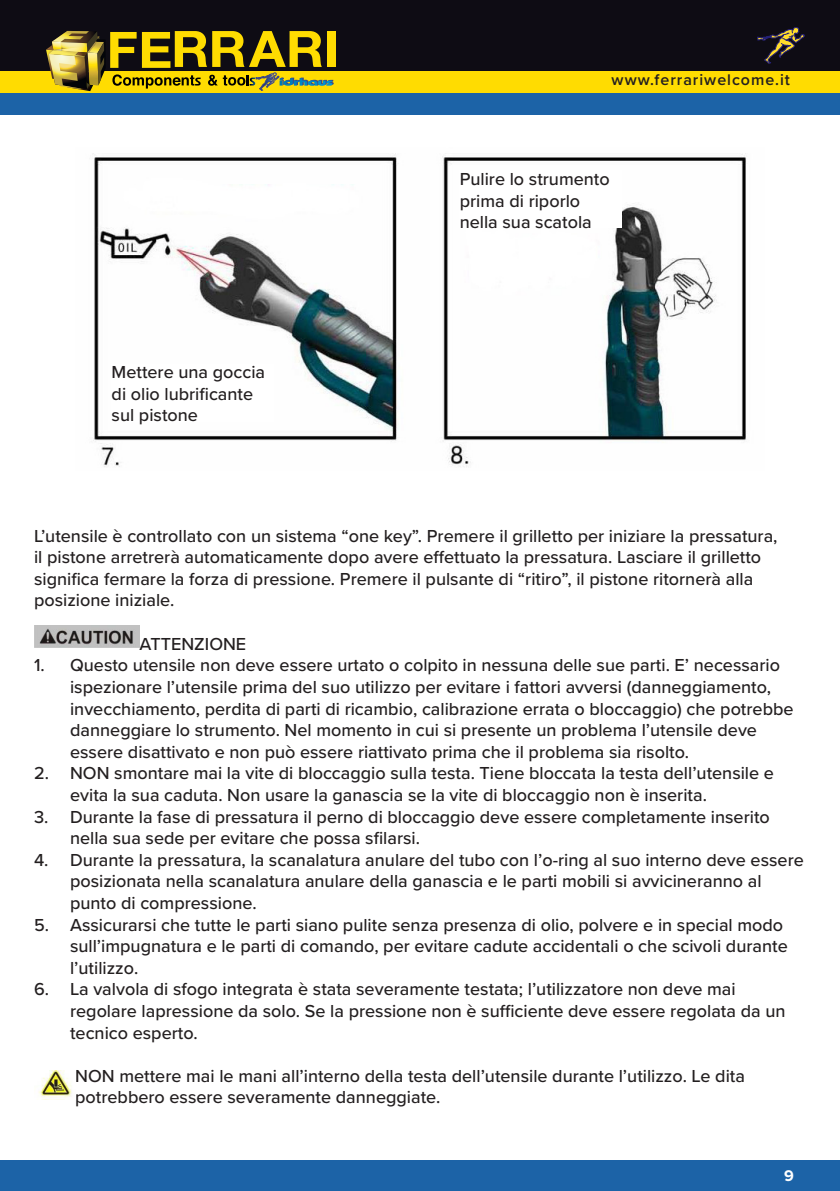
<style>
.page{position:relative;width:840px;height:1191px;background:#fff}
.page>*{position:absolute;margin:0;border:0;box-sizing:border-box;transform-origin:0 0}
.t1{font:500 18px/21.6px "Proxima Nova";color:#231f20}
.t2{font:600 16px "Proxima Nova";letter-spacing:.06em;color:#231f20}
.t3{font:700 16px "Proxima Nova";color:#fff}
</style>
<div class="page">
<div style="left:0;top:71px;width:839px;height:22px;background:#ffdc01"></div>
<div style="left:0;top:1159px;width:839px;height:32px;background:#1c63a7"></div>
<div style="left:0;top:93px;width:839px;height:22px;background:#1c63a7"></div>
<div style="left:0;top:0;width:839px;height:71px;background:#0e0c14"></div>
<div style="left:327px;top:31px;width:8px;height:36px;background:#ffdc01"></div>
<svg style="left:46px;top:31px;width:287px;height:60px"></svg>
<svg style="left:757px;top:27px;width:47px;height:37px"></svg>
<img style="left:93px;top:153px;width:653px;height:314px">
<div style="left:111px;top:364px;width:162px;height:57px;background:#fff"></div>
<div style="left:459px;top:171px;width:162px;height:57px;background:#fff"></div>
<img style="left:34px;top:625px;width:105px;height:22px">
<img style="left:38px;top:1070px;width:34px;height:28px">
<p class="t2" style="left:611px;top:68px;width:180px">www.ferrariwelcome.it</p>
<p class="t1" style="left:111px;top:361px;width:155px">Mettere una goccia di olio lubrificante sul pistone</p>
<p class="t1" style="left:459px;top:167px;width:151px">Pulire lo strumento prima di riporlo nella sua scatola</p>
<p class="t1" style="left:34px;top:524px;width:744px">L’utensile è controllato con un sistema “one key”. Premere il grilletto per iniziare la pressatura, il pistone arretrerà automaticamente dopo avere effettuato la pressatura. Lasciare il grilletto significa fermare la forza di pressione. Premere il pulsante di “ritiro”, il pistone ritornerà alla posizione iniziale.</p>
<p class="t1" style="left:139px;top:632px;width:108px">ATTENZIONE</p>
<p class="t1" style="left:70px;top:654px;width:724px;text-indent:-36px">1. Questo utensile non deve essere urtato o colpito in nessuna delle sue parti. E’ necessario ispezionare l’utensile prima del suo utilizzo per evitare i fattori avversi (danneggiamento, invecchiamento, perdita di parti di ricambio, calibrazione errata o bloccaggio) che potrebbe danneggiare lo strumento. Nel momento in cui si presente un problema l’utensile deve essere disattivato e non può essere riattivato prima che il problema sia risolto.</p>
<p class="t1" style="left:70px;top:762px;width:705px;text-indent:-36px">2. NON smontare mai la vite di bloccaggio sulla testa. Tiene bloccata la testa dell’utensile e evita la sua caduta. Non usare la ganascia se la vite di bloccaggio non è inserita.</p>
<p class="t1" style="left:70px;top:805px;width:700px;text-indent:-36px">3. Durante la fase di pressatura il perno di bloccaggio deve essere completamente inserito nella sua sede per evitare che possa sfilarsi.</p>
<p class="t1" style="left:70px;top:848px;width:734px;text-indent:-36px">4. Durante la pressatura, la scanalatura anulare del tubo con l’o-ring al suo interno deve essere posizionata nella scanalatura anulare della ganascia e le parti mobili si avvicineranno al punto di compressione.</p>
<p class="t1" style="left:70px;top:913px;width:718px;text-indent:-36px">5. Assicurarsi che tutte le parti siano pulite senza presenza di olio, polvere e in special modo sull’impugnatura e le parti di comando, per evitare cadute accidentali o che scivoli durante l’utilizzo.</p>
<p class="t1" style="left:70px;top:978px;width:716px;text-indent:-36px">6. La valvola di sfogo integrata è stata severamente testata; l’utilizzatore non deve mai regolare lapressione da solo. Se la pressione non è sufficiente deve essere regolata da un tecnico esperto.</p>
<p class="t1" style="left:75px;top:1064px;width:671px">NON mettere mai le mani all’interno della testa dell’utensile durante l’utilizzo. Le dita potrebbero essere severamente danneggiate.</p>
<p class="t3" style="left:783px;top:1163px;width:11px">9</p>
</div>
